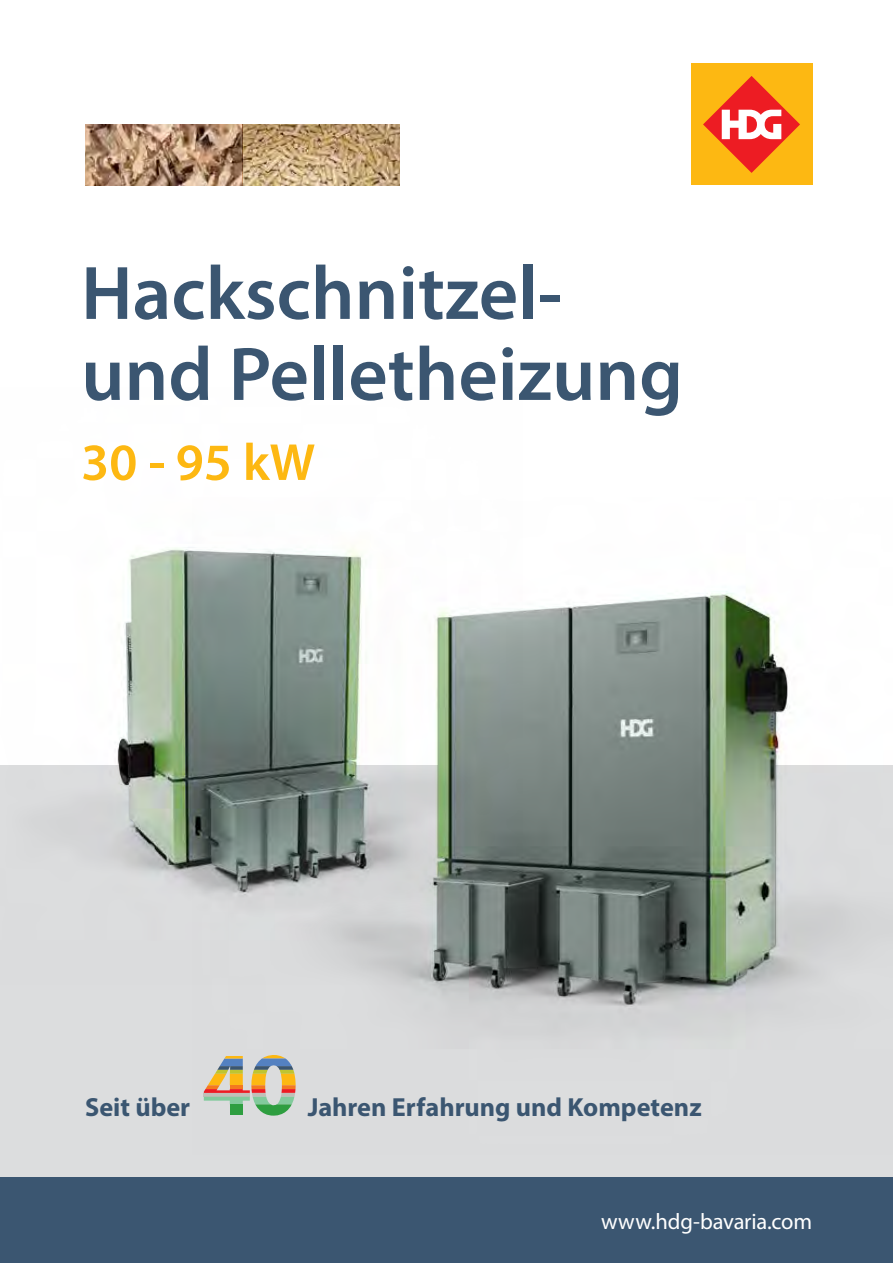
<style>
.page{position:relative;width:893px;height:1263px;background:#fff}
.page>*{position:absolute;margin:0;border:0;box-sizing:border-box;transform-origin:0 0}
.t1{font:600 76.5px/81px "Myriad Pro";color:#3b5671}
.t2{font:600 52.5px "Myriad Pro";color:#fdb812}
.t3{font:700 26.25px "Myriad Pro";color:#3b5671}
.t4{font:22.5px "Myriad Pro";letter-spacing:-.005em;color:#fff}
</style>
<div class="page">
<div style="left:0;top:765px;width:893px;height:498px;background:#dcddde"></div>
<img style="left:203px;top:591px;width:647px;height:510px">
<img style="left:433px;top:595px;width:334px;height:408px">
<div style="left:691px;top:64px;width:121px;height:121px;background:#fdb812"></div>
<svg style="left:703px;top:76px;width:97px;height:97px"></svg>
<img style="left:107px;top:547px;width:415px;height:437px">
<img style="left:118px;top:550px;width:249px;height:340px">
<img style="left:85px;top:124px;width:315px;height:61px">
<div style="left:0;top:1178px;width:893px;height:85px;background:#3b5671"></div>
<svg style="left:204px;top:1055px;width:92px;height:61px"></svg>
<h1 class="t1" style="left:81px;top:251px;width:603px">Hackschnitzel&shy;und Pelletheizung</h1>
<h2 class="t2" style="left:81px;top:429px;width:236px">30 - 95 kW</h2>
<p class="t3" style="left:85px;top:1090px;width:107px">Seit über</p>
<p class="t3" style="left:308px;top:1090px;width:395px">Jahren Erfahrung und Kompetenz</p>
<p class="t4" style="left:601px;top:1207px;width:212px">www.hdg-bavaria.com</p>
</div>
